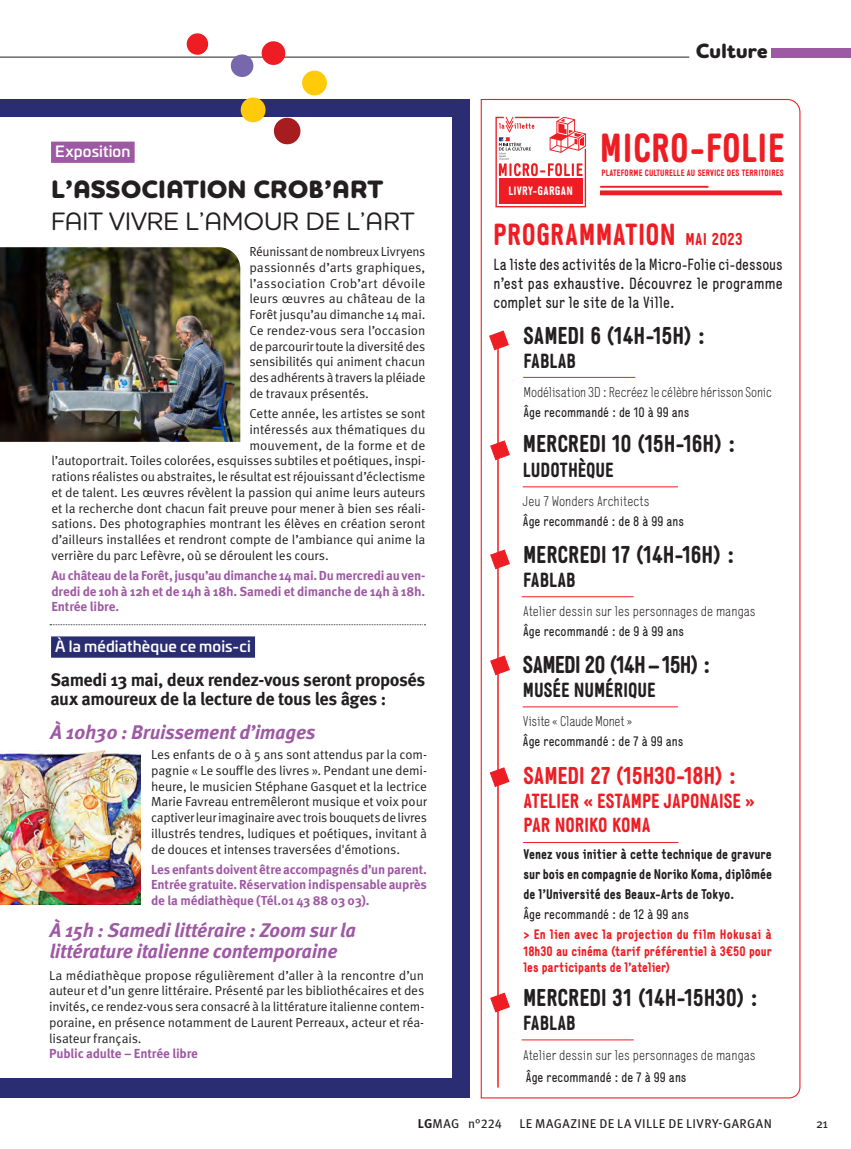
<style>
.page{position:relative;width:851px;height:1149px;background:#fff}
.page>*{position:absolute;margin:0;border:0;box-sizing:border-box;transform-origin:0 0}
.t1{font:700 40.2px "Generika";letter-spacing:.005em;color:#ee1d23}
.t2{font:700 30.3px "Generika";letter-spacing:.01em;color:#ee1d23}
.t3{font:500 25.65px "Houschka Rounded";color:#231f20}
.t4{font:800 25.65px "Houschka Rounded";color:#231f20}
.t5{font:700 24.15px "Generika";letter-spacing:-.01em;color:#231f20}
.t6{font:700 24.15px "Generika";letter-spacing:-.01em;color:#ee1d23}
.t7{font:700 24.15px "Generika";letter-spacing:-.04em;color:#231f20}
.t8{font:800 21px "Houschka Rounded";letter-spacing:-.005em;color:#231f20}
.t9{font:700 20.25px "Generika";color:#231f20}
.t10{font:700 20.25px/24.3px "Generika";letter-spacing:-.005em;color:#ee1d23}
.t11{font:italic 700 19.65px/20.7px "Meta Pro";letter-spacing:-.015em;color:#9e59a4}
.t12{font:700 18px/19.5px "Meta Pro";letter-spacing:-.025em;color:#231f20}
.t13{font:16.05px/19.2px "Generika";letter-spacing:.005em;color:#231f20;text-align:justify}
.t14{font:500 15px "Univia Pro";letter-spacing:.005em;color:#fff}
.t15{font:300 13.95px "Generika";letter-spacing:-.005em;color:#231f20}
.t16{font:700 13.95px/20.2px "Generika";color:#231f20;text-align:justify}
.t17{font:13.65px "Generika";color:#231f20}
.t18{font:700 13.65px/16.4px "Generika";color:#ee1d23;text-align:justify}
.t19{font:13.05px/15.8px "Meta Pro Norm";letter-spacing:-.01em;color:#231f20;text-align:justify}
.t20{font:700 13.05px/15.8px "Meta Pro";letter-spacing:-.015em;color:#9e59a4;text-align:justify}
.t21{font:12.75px "Meta Pro";letter-spacing:.035em;color:#231f20}
.t22{font:700 12.15px "Generika";letter-spacing:.015em;color:#fff}
.t23{font:700 9.15px "Generika";letter-spacing:.02em;color:#ee1d23}
.s1{font-size:16.95px}
.s2{font-weight:700}
</style>
<div class="page">
<div style="left:0;top:99px;width:469px;height:998px;background:#2a2d71"></div>
<div style="left:0;top:118px;width:451px;height:959px;background:#fff"></div>
<img style="left:0;top:247px;width:240px;height:194px">
<img style="left:0;top:750px;width:140px;height:154px">
<hr style="left:0;top:57px;width:689px;height:1px;background:#231f20">
<div style="left:771px;top:48px;width:79px;height:10px;background:#9e59a4"></div>
<div style="left:51px;top:141px;width:84px;height:22px;background:#9e59a4"></div>
<div style="left:51px;top:636px;width:204px;height:21px;background:#2a2d71"></div>
<svg style="left:480px;top:98px;width:320px;height:1000px"></svg>
<svg style="left:493px;top:115px;width:95px;height:93px"></svg>
<svg style="left:495px;top:117px;width:91px;height:90px"></svg>
<hr style="left:600px;top:186px;width:108px;height:2px;background:#ee1d23">
<svg style="left:600px;top:190px;width:182px;height:5px"></svg>
<svg style="left:489px;top:440px;width:21px;height:20px"></svg>
<svg style="left:489px;top:655px;width:21px;height:20px"></svg>
<svg style="left:489px;top:766px;width:20px;height:21px"></svg>
<svg style="left:488px;top:330px;width:21px;height:20px"></svg>
<hr style="left:497px;top:341px;width:1px;height:746px;background:#ee1d23">
<hr style="left:521px;top:596px;width:112px;height:1px;background:#ee1d23">
<hr style="left:521px;top:1039px;width:112px;height:1px;background:#ee1d23">
<hr style="left:523px;top:377px;width:112px;height:1px;background:#ee1d23">
<hr style="left:522px;top:486px;width:155px;height:1px;background:#ee1d23">
<hr style="left:522px;top:706px;width:155px;height:1px;background:#ee1d23">
<hr style="left:523px;top:842px;width:155px;height:1px;background:#ee1d23">
<svg style="left:186px;top:33px;width:23px;height:22px"></svg>
<svg style="left:229px;top:41px;width:99px;height:104px"></svg>
<svg style="left:489px;top:549px;width:21px;height:20px"></svg>
<svg style="left:489px;top:991px;width:21px;height:21px"></svg>
<svg style="left:50px;top:624px;width:375px;height:1px"></svg>
<p class="t14" style="left:55px;top:140px;width:77px">Exposition</p>
<h3 class="t4" style="left:51px;top:173px;width:334px">L’ASSOCIATION CROB’ART</h3>
<h3 class="t3" style="left:51px;top:204px;width:365px">FAIT VIVRE L’AMOUR DE L’ART</h3>
<p class="t19" style="left:249px;top:243px;width:177px">Réunissant de nombreux Livryens passionnés d’arts graphiques, l’association Crob’art dévoile leurs œuvres au château de la Forêt jusqu’au dimanche 14 mai.<br>Ce rendez-vous sera l’occasion de parcourir toute la diversité des sensibilités qui animent chacun des adhérents à travers la pléiade de travaux présentés.</p>
<p class="t19" style="left:249px;top:404px;width:177px">Cette année, les artistes se sont</p>
<p class="t19" style="left:249px;top:420px;width:177px">intéressés aux thématiques du</p>
<p class="t19" style="left:249px;top:436px;width:177px">mouvement, de la forme et de</p>
<p class="t19" style="left:51px;top:452px;width:375px">l’autoportrait. Toiles colorées, esquisses subtiles et poétiques, inspi-</p>
<p class="t19" style="left:51px;top:467px;width:375px">rations réalistes ou abstraites, le résultat est réjouissant d’éclectisme</p>
<p class="t19" style="left:51px;top:483px;width:375px">et de talent. Les œuvres révèlent la passion qui anime leurs auteurs</p>
<p class="t19" style="left:51px;top:499px;width:375px">et la recherche dont chacun fait preuve pour mener à bien ses réali-</p>
<p class="t19" style="left:51px;top:515px;width:375px">sations. Des photographies montrant les élèves en création seront</p>
<p class="t19" style="left:51px;top:530px;width:375px">d’ailleurs installées et rendront compte de l’ambiance qui anime la</p>
<p class="t19" style="left:51px;top:546px;width:279px">verrière du parc Lefèvre, où se déroulent les cours.</p>
<p class="t20" style="left:51px;top:566px;width:375px">Au château de la Forêt, jusqu’au dimanche 14 mai. Du mercredi au ven&shy;dredi de 10h à 12h et de 14h à 18h. Samedi et dimanche de 14h à 18h.<br>Entrée libre.</p>
<p class="t14" style="left:55px;top:634px;width:197px">À la médiathèque ce mois-ci</p>
<h3 class="t12" style="left:50px;top:668px;width:376px">Samedi 13 mai, deux rendez-vous seront proposés aux amoureux de la lecture de tous les âges :</h3>
<h3 class="t11" style="left:50px;top:720px;width:267px">À 10h30 : Bruissement d’images</h3>
<p class="t19" style="left:151px;top:745px;width:277px">Les enfants de 0 à 5 ans sont attendus par la com&shy;pagnie « Le souffle des livres ». Pendant une demi&shy;heure, le musicien Stéphane Gasquet et la lectrice Marie Favreau entremêleront musique et voix pour captiver leur imaginaire avec trois bouquets de livres illustrés tendres, ludiques et poétiques, invitant à de douces et intenses traversées d'émotions.</p>
<p class="t20" style="left:151px;top:860px;width:277px">Les enfants doivent être accompagnés d’un parent.<br>Entrée gratuite. Réservation indispensable auprès de la médiathèque (Tél.01 43 88 03 03).</p>
<h3 class="t11" style="left:50px;top:918px;width:308px">À 15h : Samedi littéraire : Zoom sur la littérature italienne contemporaine</h3>
<p class="t19" style="left:49px;top:966px;width:376px">La médiathèque propose régulièrement d’aller à la rencontre d’un auteur et d’un genre littéraire. Présenté par les bibliothécaires et des invités, ce rendez-vous sera consacré à la littérature italienne contem&shy;poraine, en présence notamment de Laurent Perreaux, acteur et réa&shy;lisateur français.</p>
<p class="t20" style="left:49px;top:1044px;width:150px">Public adulte – Entrée libre</p>
<h3 class="t8" style="left:695px;top:37px;width:74px">Culture</h3>
<h1 class="t1" style="left:600px;top:124px;width:186px">MICRO-FOLIE</h1>
<p class="t23" style="left:601px;top:167px;width:184px">PLATEFORME CULTURELLE AU SERVICE DES TERRITOIRES</p>
<p class="t22" style="left:508px;top:184px;width:66px">LIVRY-GARGAN</p>
<h2 class="t2" style="left:493px;top:217px;width:251px">PROGRAMMATION <span class="s1">MAI 2023</span></h2>
<p class="t13" style="left:493px;top:254px;width:291px">La liste des activités de la Micro-Folie ci-dessous n’est pas exhaustive. Découvrez le programme complet sur le site de la Ville.</p>
<h3 class="t5" style="left:523px;top:320px;width:184px">SAMEDI 6 (14H-15H) :</h3>
<h3 class="t9" style="left:523px;top:348px;width:54px">FABLAB</h3>
<p class="t15" style="left:523px;top:384px;width:250px">Modélisation 3D : Recréez le célèbre hérisson Sonic</p>
<p class="t17" style="left:523px;top:404px;width:167px">Âge recommandé : de 10 à 99 ans</p>
<h3 class="t5" style="left:523px;top:429px;width:215px">MERCREDI 10 (15H-16H) :</h3>
<h3 class="t9" style="left:523px;top:457px;width:92px">LUDOTHÈQUE</h3>
<p class="t15" style="left:523px;top:493px;width:128px">Jeu 7 Wonders Architects</p>
<p class="t17" style="left:523px;top:513px;width:163px">Âge recommandé : de 8 à 99 ans</p>
<h3 class="t5" style="left:523px;top:539px;width:213px">MERCREDI 17 (14H-16H) :</h3>
<h3 class="t9" style="left:523px;top:567px;width:54px">FABLAB</h3>
<p class="t15" style="left:523px;top:603px;width:234px">Atelier dessin sur les personnages de mangas</p>
<p class="t17" style="left:523px;top:623px;width:162px">Âge recommandé : de 9 à 99 ans</p>
<h3 class="t7" style="left:523px;top:649px;width:190px">SAMEDI 20 (14H – 15H) :</h3>
<h3 class="t9" style="left:523px;top:677px;width:134px">MUSÉE NUMÉRIQUE</h3>
<p class="t15" style="left:523px;top:713px;width:111px">Visite « Claude Monet »</p>
<p class="t17" style="left:523px;top:733px;width:162px">Âge recommandé : de 7 à 99 ans</p>
<h3 class="t6" style="left:523px;top:760px;width:215px">SAMEDI 27 (15H30-18H) :</h3>
<h3 class="t10" style="left:523px;top:788px;width:232px">ATELIER « ESTAMPE JAPONAISE »<br>PAR NORIKO KOMA</h3>
<p class="t16" style="left:523px;top:843px;width:250px">Venez vous initier à cette technique de gravure sur bois en compagnie de Noriko Koma, diplômée de l’Université des Beaux-Arts de Tokyo.</p>
<p class="t17" style="left:523px;top:906px;width:167px">Âge recommandé : de 12 à 99 ans</p>
<p class="t18" style="left:523px;top:925px;width:250px">&gt; En lien avec la projection du film Hokusai à 18h30 au cinéma (tarif préférentiel à 3€50 pour les participants de l’atelier)</p>
<h3 class="t5" style="left:523px;top:982px;width:237px">MERCREDI 31 (14H-15H30) :</h3>
<h3 class="t9" style="left:523px;top:1010px;width:54px">FABLAB</h3>
<p class="t15" style="left:523px;top:1046px;width:234px">Atelier dessin sur les personnages de mangas</p>
<p class="t17" style="left:526px;top:1069px;width:162px">Âge recommandé : de 7 à 99 ans</p>
<p class="t21" style="left:418px;top:1113px;width:86px"><span class="s2">LG</span>MAG n°224</p>
<p class="t21" style="left:519px;top:1113px;width:254px">LE MAGAZINE DE LA VILLE DE LIVRY-GARGAN</p>
<p class="t21" style="left:815px;top:1113px;width:13px">21</p>
</div>
